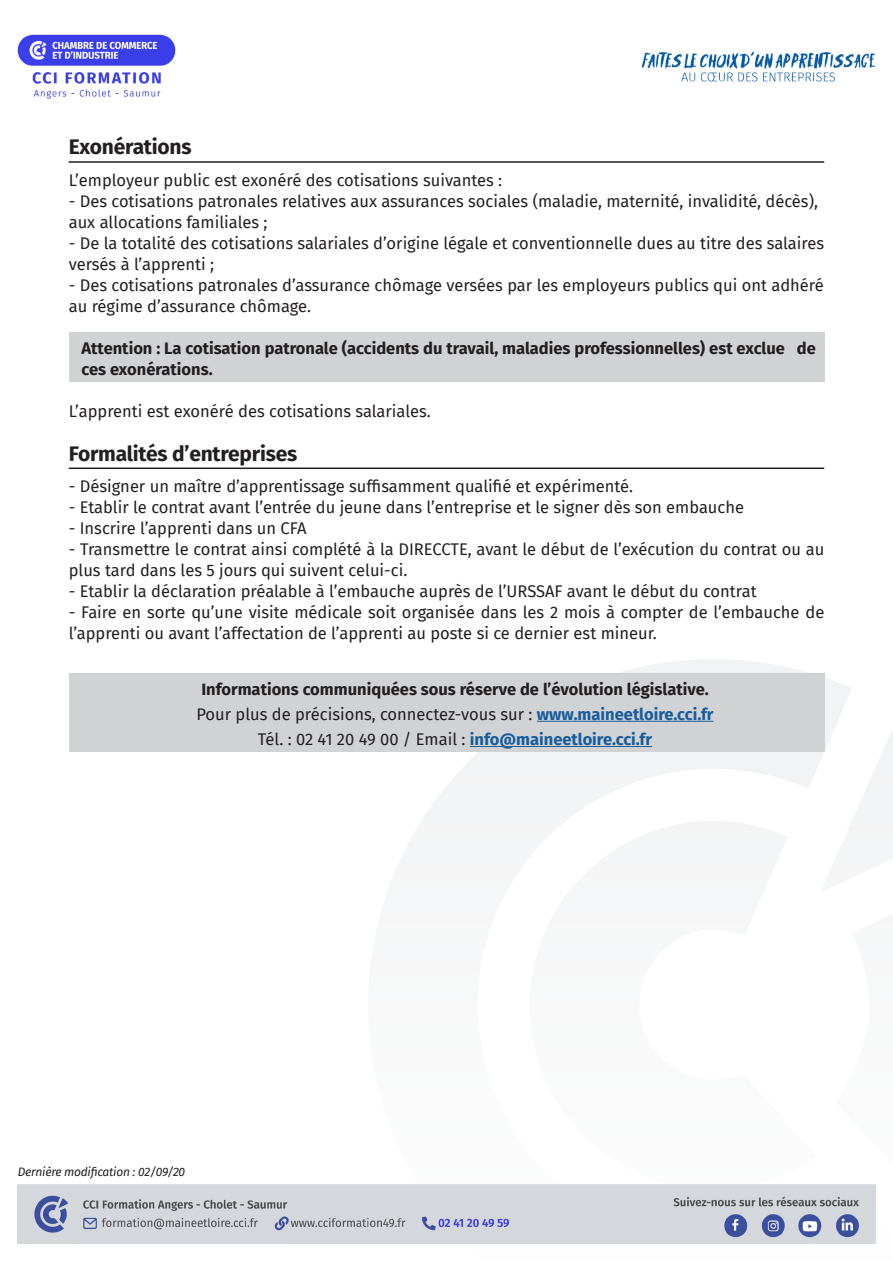
<style>
.page{position:relative;width:893px;height:1263px;background:#fff}
.page>*{position:absolute;margin:0;border:0;box-sizing:border-box;transform-origin:0 0}
.t1{font:700 21px "Fira Sans";letter-spacing:-.01em;color:#231f20}
.t2{font:16.5px/21px "Fira Sans";color:#231f20}
.t3{font:700 16.5px/21px "Fira Sans";color:#231f20}
.t4{font:700 16.5px "Fira Sans";color:#175d9e}
.t5{font:italic 12px "Fira Sans";letter-spacing:-.02em;color:#231f20}
.s1{font-weight:700;color:#175d9e}
.s2{font-weight:400;color:#231f20}
</style>
<div class="page">
<svg style="left:398px;top:659px;width:478px;height:585px"></svg>
<svg style="left:530px;top:821px;width:287px;height:363px"></svg>
<svg style="left:820px;top:703px;width:73px;height:480px"></svg>
<hr style="left:69px;top:161px;width:755px;height:2px;background:#231f20">
<hr style="left:69px;top:467px;width:755px;height:2px;background:#231f20">
<div style="left:69px;top:673px;width:755px;height:79px;background:#d1d2d4"></div>
<hr style="left:537px;top:721px;width:176px;height:1px;background:#175d9e">
<hr style="left:470px;top:746px;width:182px;height:1px;background:#175d9e">
<div style="left:69px;top:332px;width:755px;height:49px;background:#d1d2d4"></div>
<img style="left:18px;top:34px;width:857px;height:65px">
<img style="left:18px;top:1184px;width:857px;height:60px">
<p class="t1" style="left:69px;top:129px;width:124px">Exonérations</p>
<p class="t2" style="left:69px;top:169px;width:435px">L’employeur public est exonéré des cotisations suivantes :</p>
<p class="t2" style="left:69px;top:190px;width:751px">- Des cotisations patronales relatives aux assurances sociales (maladie, maternité, invalidité, décès), aux allocations familiales ;</p>
<p class="t2" style="left:69px;top:232px;width:757px">- De la totalité des cotisations salariales d’origine légale et conventionnelle dues au titre des salaires versés à l’apprenti ;</p>
<p class="t2" style="left:69px;top:274px;width:757px">- Des cotisations patronales d’assurance chômage versées par les employeurs publics qui ont adhéré au régime d’assurance chômage.</p>
<p class="t3" style="left:81px;top:336px;width:736px">Attention : La cotisation patronale (accidents du travail, maladies professionnelles) est exclue de ces exonérations.</p>
<p class="t2" style="left:69px;top:400px;width:364px">L’apprenti est exonéré des cotisations salariales.</p>
<p class="t1" style="left:69px;top:435px;width:230px">Formalités d’entreprises</p>
<p class="t2" style="left:69px;top:475px;width:566px">- Désigner un maître d’apprentissage suffisamment qualifié et expérimenté.</p>
<p class="t2" style="left:69px;top:496px;width:677px">- Etablir le contrat avant l’entrée du jeune dans l’entreprise et le signer dès son embauche</p>
<p class="t2" style="left:69px;top:517px;width:239px">- Inscrire l’apprenti dans un CFA</p>
<p class="t2" style="left:69px;top:538px;width:757px">- Transmettre le contrat ainsi complété à la DIRECCTE, avant le début de l’exécution du contrat ou au plus tard dans les 5 jours qui suivent celui-ci.</p>
<p class="t2" style="left:69px;top:580px;width:689px">- Etablir la déclaration préalable à l’embauche auprès de l’URSSAF avant le début du contrat</p>
<p class="t2" style="left:69px;top:601px;width:757px">- Faire en sorte qu’une visite médicale soit organisée dans les 2 mois à compter de l’embauche de l’apprenti ou avant l’affectation de l’apprenti au poste si ce dernier est mineur.</p>
<p class="t3" style="left:201px;top:677px;width:509px">Informations communiquées sous réserve de l’évolution législative.</p>
<p class="t2" style="left:196px;top:703px;width:518px">Pour plus de précisions, connectez-vous sur : <span class="s1">www.maineetloire.cci.fr</span></p>
<p class="t4" style="left:258px;top:726px;width:396px"><span class="s2">Tél. : 02 41 20 49 00 / Email :</span> info@maineetloire.cci.fr</p>
<p class="t5" style="left:18px;top:1163px;width:169px">Dernière modification : 02/09/20</p>
</div>
